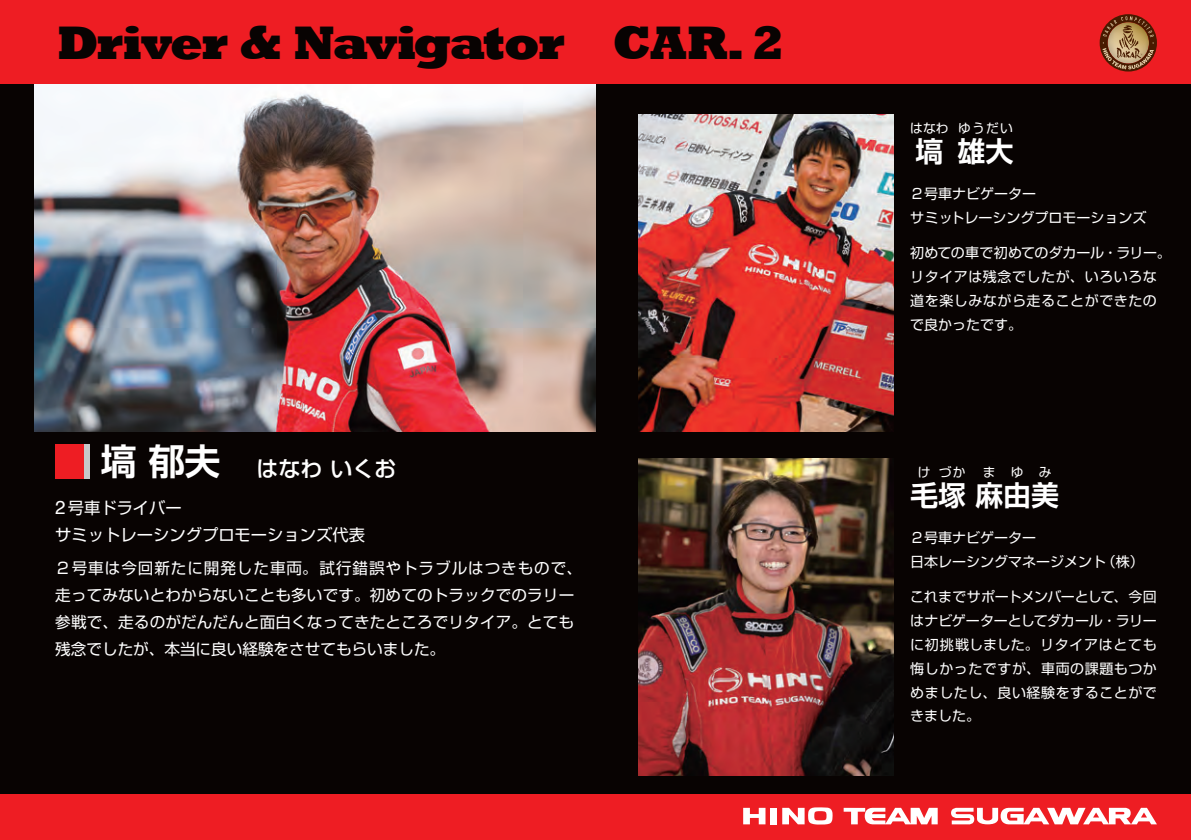
<style>
.page{position:relative;width:1191px;height:840px;background:#fff}
.page>*{position:absolute;margin:0;border:0;box-sizing:border-box;transform-origin:0 0}
.t1{font:800 48.2px "Rockwell";letter-spacing:-.04em;color:#080302}
.見出し_2{font:700 28px "Shin Go Pro De";color:#fff}
.見出し1{font:500 22px "Shin Go Pro";color:#fff}
.本文1{font:16.2px "Shin Go Pro";color:#fff}
.本文1-2{font:15.6px/27px "Shin Go Pro";letter-spacing:.01em;color:#fff}
.本文2{font:14px/23.8px "Shin Go Pro";letter-spacing:.025em;color:#fff}
.本文2-2{font:14px "Shin Go Pro";color:#fff}
.見出し_2-2{font:12.8px "Shin Go Pro";letter-spacing:.1em;color:#fff}
.s1{font-family:"Shin Go Pro De";font-weight:700;font-size:36px}
.s2{font-family:"Helvetica";font-size:18.8px}
</style>
<div class="page">
<div style="left:0;top:84px;width:1191px;height:710px;background:#080302"></div>
<img style="left:34px;top:84px;width:561px;height:347px">
<div style="left:0;top:0;width:1191px;height:84px;background:#ee1d23"></div>
<div style="left:0;top:794px;width:1191px;height:45px;background:#ee1d23"></div>
<svg style="left:843px;top:807px;width:94px;height:17px"></svg>
<svg style="left:951px;top:807px;width:206px;height:17px"></svg>
<svg style="left:743px;top:807px;width:22px;height:16px"></svg>
<svg style="left:782px;top:807px;width:50px;height:17px"></svg>
<div style="left:770px;top:807px;width:7px;height:16px;background:#fff"></div>
<svg style="left:1099px;top:14px;width:58px;height:57px"></svg>
<img style="left:638px;top:114px;width:255px;height:317px">
<img style="left:638px;top:458px;width:255px;height:317px">
<div style="left:78px;top:444px;width:11px;height:34px;background:#c7c8ca"></div>
<div style="left:55px;top:444px;width:29px;height:34px;background:#ee1d23"></div>
<p class="t1" style="left:57px;top:15px;width:729px">Driver &amp; Navigator CAR. 2</p>
<p class="見出し1" style="left:101px;top:450px;width:297px"><span class="s1">塙郁夫　</span>はなわいくお</p>
<p class="本文1" style="left:55px;top:494px;width:128px"><span class="s2">2</span>号車ドライバー</p>
<p class="本文1" style="left:55px;top:521px;width:311px">サミットレーシングプロモーションズ代表</p>
<p class="本文1-2" style="left:55px;top:552px;width:528px">２号車は今回新たに開発した車両。試行錯誤やトラブルはつきもので、走ってみないとわからないことも多いです。初めてのトラックでのラリー参戦で、走るのがだんだんと面白くなってきたところでリタイア。とても残念でしたが、本当に良い経験をさせてもらいました。</p>
<p class="見出し_2-2" style="left:910px;top:118px;width:40px">はなわ</p>
<p class="見出し_2" style="left:915px;top:129px;width:29px">塙</p>
<p class="見出し_2-2" style="left:958px;top:118px;width:56px">ゆうだい</p>
<p class="見出し_2" style="left:957px;top:129px;width:57px">雄大</p>
<p class="本文2-2" style="left:910px;top:182px;width:127px">２号車ナビゲーター</p>
<p class="本文2-2" style="left:910px;top:206px;width:238px">サミットレーシングプロモーションズ</p>
<p class="本文2" style="left:910px;top:239px;width:262px">初めての車で初めてのダカール・ラリー。リタイアは残念でしたが、いろいろな道を楽しみながら走ることができたので良かったです。</p>
<p class="見出し_2-2" style="left:918px;top:461px;width:14px">け</p>
<p class="見出し_2-2" style="left:939px;top:461px;width:28px">づか</p>
<p class="見出し_2-2" style="left:982px;top:461px;width:14px">ま</p>
<p class="見出し_2-2" style="left:1010px;top:461px;width:14px">ゆ</p>
<p class="見出し_2-2" style="left:1038px;top:461px;width:14px">み</p>
<p class="見出し_2" style="left:910px;top:472px;width:150px">毛塚麻由美</p>
<p class="本文2-2" style="left:910px;top:526px;width:127px">２号車ナビゲーター</p>
<p class="本文2-2" style="left:910px;top:550px;width:235px">日本レーシングマネージメント（株）</p>
<p class="本文2" style="left:910px;top:583px;width:248px;text-align:justify">これまでサポートメンバーとして、今回はナビゲーターとしてダカール・ラリーに初挑戦しました。リタイアはとても悔しかったですが、車両の課題もつかめましたし、良い経験をすることができました。</p>
</div>
